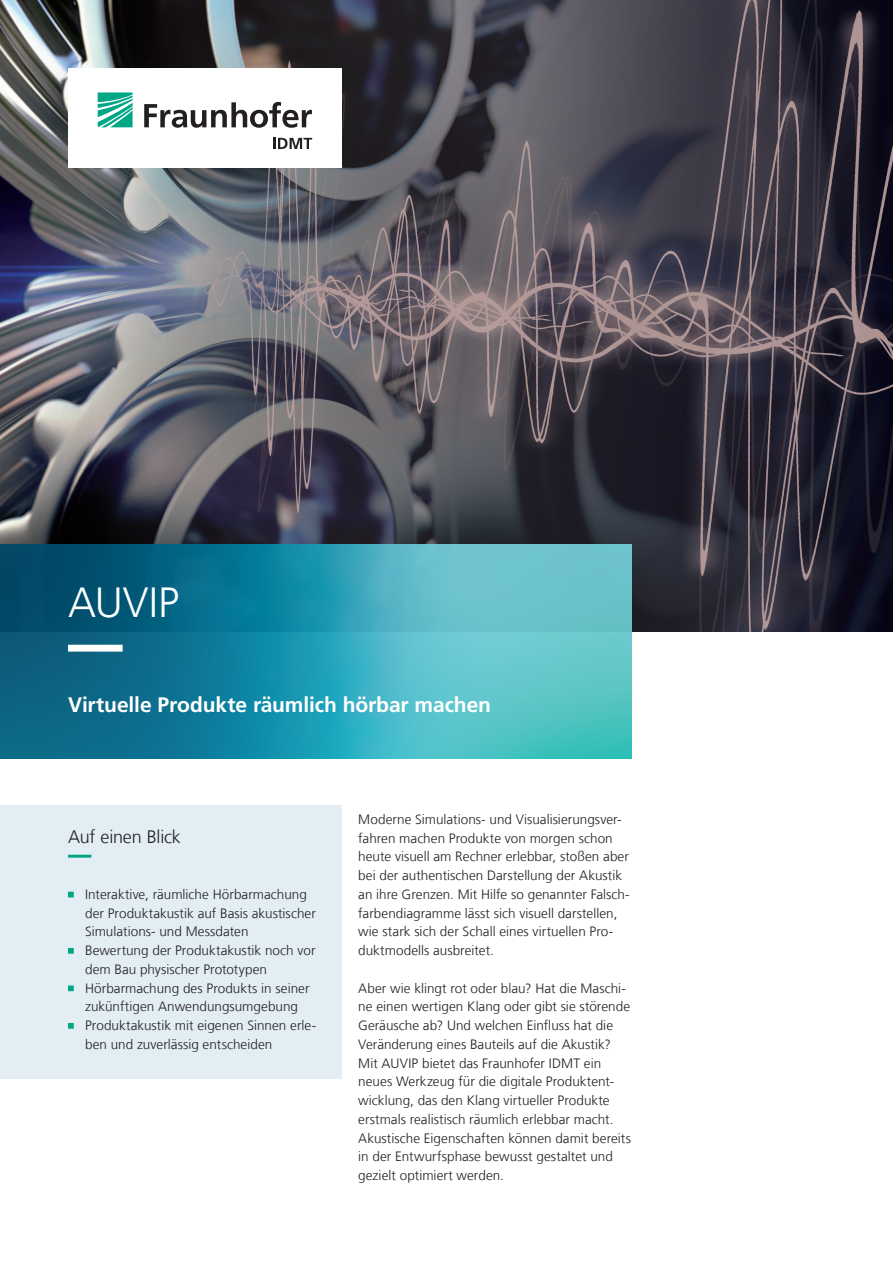
<style>
.page{position:relative;width:893px;height:1263px;background:#fff}
.page>*{position:absolute;margin:0;border:0;box-sizing:border-box;transform-origin:0 0}
.Ueberschrift_28_33_6{font:300 42px "Frutiger LT Com";color:#fff}
.Sub_Ueberschrift_14{font:700 21px "Frutiger LT Com";letter-spacing:-.005em;color:#fff}
.Infokasten_gross_Ueb{font:300 18px "Frutiger LT Com";letter-spacing:-.01em;color:#231f20}
.Fliesstext_9_12_5_sc{font:300 13.5px/18.8px "Frutiger LT Com";letter-spacing:.005em;color:#231f20}
.Aufzaehlung_9_12_5_s{font:300 13.5px/18.8px "Frutiger LT Com";letter-spacing:.005em;color:#231f20}
</style>
<div class="page">
<img style="left:0;top:0;width:893px;height:631px">
<div style="left:68px;top:68px;width:273px;height:99px;background:#fff"></div>
<svg style="left:98px;top:92px;width:35px;height:35px"></svg>
<svg style="left:144px;top:102px;width:168px;height:26px"></svg>
<svg style="left:273px;top:138px;width:39px;height:11px"></svg>
<svg style="left:0;top:544px;width:631px;height:214px;background:#2f95a9"></svg>
<svg style="left:68px;top:645px;width:521px;height:7px;background:#4fadbf"></svg>
<div style="left:0;top:805px;width:341px;height:274px;background:#e2eef4"></div>
<svg style="left:68px;top:855px;width:24px;height:3px"></svg>
<svg style="left:68px;top:892px;width:6px;height:5px"></svg>
<svg style="left:68px;top:948px;width:6px;height:6px"></svg>
<svg style="left:68px;top:985px;width:6px;height:6px"></svg>
<svg style="left:68px;top:1023px;width:6px;height:6px"></svg>
<p class="Ueberschrift_28_33_6" style="left:68px;top:578px;width:113px">AUVIP</p>
<p class="Sub_Ueberschrift_14" style="left:68px;top:692px;width:425px">Virtuelle Produkte räumlich hörbar machen</p>
<p class="Infokasten_gross_Ueb" style="left:68px;top:826px;width:114px">Auf einen Blick</p>
<p class="Aufzaehlung_9_12_5_s" style="left:85px;top:885px;width:232px">Interaktive, räumliche Hörbarmachung der Produktakustik auf Basis akustischer<br>Simulations- und Messdaten</p>
<p class="Aufzaehlung_9_12_5_s" style="left:85px;top:941px;width:232px">Bewertung der Produktakustik noch vor dem Bau physischer Prototypen</p>
<p class="Aufzaehlung_9_12_5_s" style="left:85px;top:979px;width:226px">Hörbarmachung des Produkts in seiner zukünftigen Anwendungsumgebung</p>
<p class="Aufzaehlung_9_12_5_s" style="left:85px;top:1016px;width:233px">Produktakustik mit eigenen Sinnen erle&shy;ben und zuverlässig entscheiden</p>
<p class="Fliesstext_9_12_5_sc" style="left:358px;top:810px;width:273px">Moderne Simulations- und Visualisierungsver&shy;fahren machen Produkte von morgen schon heute visuell am Rechner erlebbar, stoßen aber bei der authentischen Darstellung der Akustik an ihre Grenzen. Mit Hilfe so genannter Falsch&shy;farbendiagramme lässt sich visuell darstellen, wie stark sich der Schall eines virtuellen Pro&shy;duktmodells ausbreitet.</p>
<p class="Fliesstext_9_12_5_sc" style="left:358px;top:979px;width:274px">Aber wie klingt rot oder blau? Hat die Maschi&shy;ne einen wertigen Klang oder gibt sie störende Geräusche ab? Und welchen Einfluss hat die Veränderung eines Bauteils auf die Akustik?<br>Mit AUVIP bietet das Fraunhofer IDMT ein neues Werkzeug für die digitale Produktent&shy;wicklung, das den Klang virtueller Produkte erstmals realistisch räumlich erlebbar macht.<br>Akustische Eigenschaften können damit bereits in der Entwurfsphase bewusst gestaltet und gezielt optimiert werden.</p>
</div>
